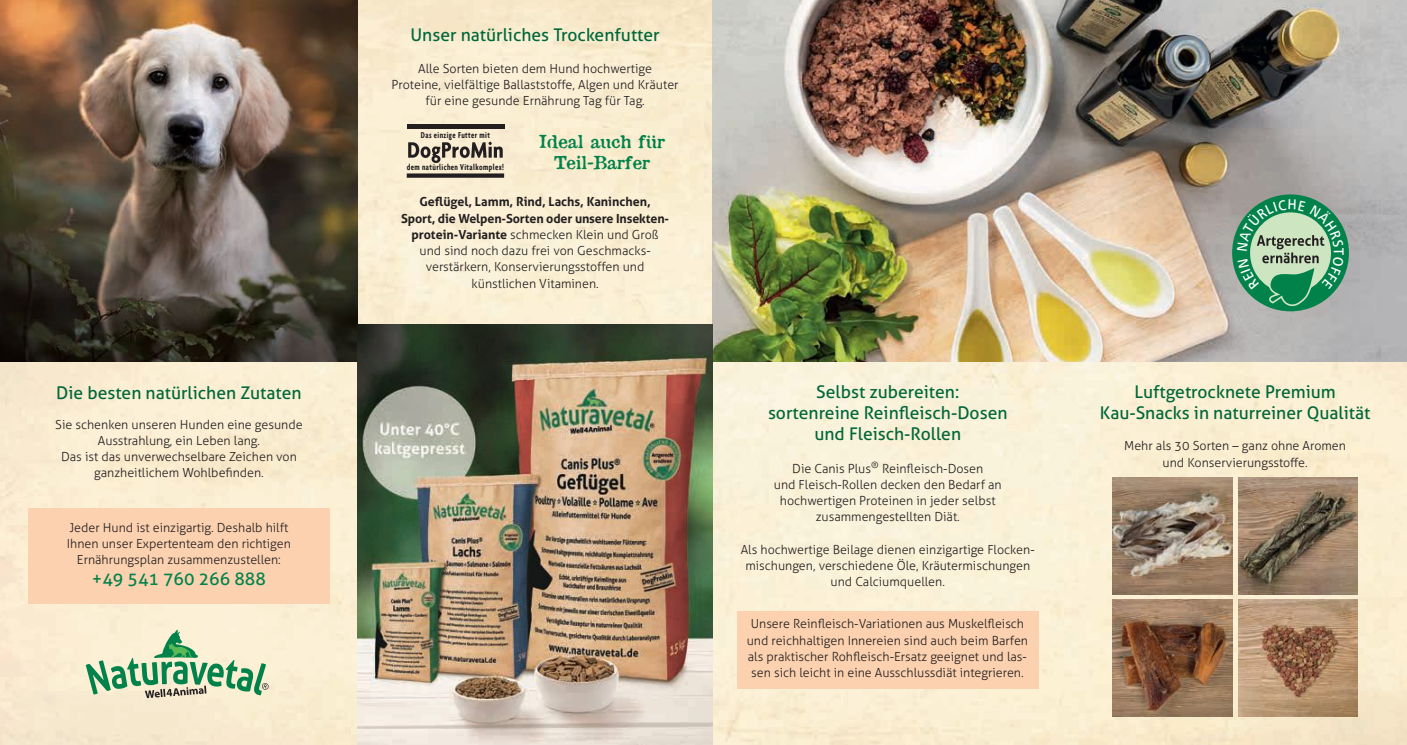
<style>
.page{position:relative;width:1407px;height:745px;background:#fff}
.page>*{position:absolute;margin:0;border:0;box-sizing:border-box;transform-origin:0 0}
.t1{font:17.5px/21px "Aller";color:#006738;text-align:center}
.t2{font:17.5px/21px "Attic";color:#00824a;text-align:center}
.t3{font:17.5px "Aller";color:#00824a}
.t4{font:300 12.5px/16.2px "Aller";color:#231f20;text-align:center}
.t5{font:700 condensed 9.12px "Agenda";letter-spacing:.05em;color:#231f20;scale:.85 1}
.s1{font-weight:700}
</style>
<div class="page">
<img style="left:0;top:0;width:1407px;height:744px">
<div style="left:28px;top:508px;width:302px;height:95px;background:#fcd1af"></div>
<svg style="left:86px;top:629px;width:183px;height:68px;background:#bed2b1"></svg>
<img style="left:0;top:0;width:358px;height:361px">
<svg style="left:408px;top:141px;width:95px;height:22px;background:#aba191"></svg>
<hr style="left:407px;top:125px;width:97px;height:4px;background:#231f20">
<div style="left:407px;top:173px;width:97px;height:5px;background:#231f20"></div>
<img style="left:1113px;top:477px;width:119px;height:117px">
<img style="left:1113px;top:599px;width:119px;height:117px">
<img style="left:1238px;top:477px;width:119px;height:117px">
<img style="left:1238px;top:599px;width:119px;height:117px">
<img style="left:712px;top:0;width:695px;height:361px">
<div style="left:1232px;top:194px;width:117px;height:117px;background:#00824a;border-radius:50%"></div>
<img style="left:358px;top:324px;width:354px;height:420px">
<div style="left:737px;top:611px;width:301px;height:77px;background:#fcd1af"></div>
<svg style="left:1219px;top:199px;width:125px;height:130px"></svg>
<h1 class="t1" style="left:56px;top:381px;width:247px">Die besten natürlichen Zutaten</h1>
<p class="t4" style="left:55px;top:415px;width:249px">Sie schenken unseren Hunden eine gesunde Ausstrahlung, ein Leben lang.<br>Das ist das unverwechselbare Zeichen von ganzheitlichem Wohlbefinden.</p>
<p class="t4" style="left:67px;top:518px;width:225px">Jeder Hund ist einzigartig. Deshalb hilft<br>Ihnen unser Expertenteam den richtigen<br>Ernährungsplan zusammenzustellen:</p>
<h1 class="t3" style="left:92px;top:568px;width:176px">+49 541 760 266 888</h1>
<h1 class="t1" style="left:410px;top:24px;width:251px">Unser natürliches Trockenfutter</h1>
<p class="t4" style="left:392px;top:60px;width:288px">Alle Sorten bieten dem Hund hochwertige<br>Proteine, vielfältige Ballaststoffe, Algen und Kräuter für eine gesunde Ernährung Tag für Tag.</p>
<p class="t5" style="left:421px;top:129px;width:83px">Das einzige Futter mit</p>
<h1 class="t2" style="left:539px;top:131px;width:127px">Ideal auch für<br>Teil-Barfer</h1>
<p class="t5" style="left:407px;top:161px;width:116px">dem natürlichen Vitalkomplex!</p>
<p class="t4" style="left:401px;top:194px;width:270px"><span class="s1">Geflügel, Lamm, Rind, Lachs, Kaninchen, Sport, die Welpen-Sorten oder unsere Insekten&shy;protein-Variante</span> schmecken Klein und Groß und sind noch dazu frei von Geschmacks&shy;verstärkern, Konservierungsstoffen und künstlichen Vitaminen.</p>
<h1 class="t1" style="left:768px;top:381px;width:241px">Selbst zubereiten:<br>sortenreine Reinfleisch-Dosen und Fleisch-Rollen</h1>
<p class="t4" style="left:774px;top:459px;width:229px">Die Canis Plus<sup>®</sup> Reinfleisch-Dosen<br>und Fleisch-Rollen decken den Bedarf an hochwertigen Proteinen in jeder selbst zusammengestellten Diät.</p>
<p class="t4" style="left:741px;top:541px;width:295px">Als hochwertige Beilage dienen einzigartige Flocken&shy;mischungen, verschiedene Öle, Kräutermischungen und Calciumquellen.</p>
<p class="t4" style="left:747px;top:615px;width:283px">Unsere Reinfleisch-Variationen aus Muskelfleisch und reichhaltigen Innereien sind auch beim Barfen als praktischer Rohfleisch-Ersatz geeignet und las&shy;sen sich leicht in eine Ausschlussdiät integrieren.</p>
<h1 class="t1" style="left:1100px;top:381px;width:272px">Luftgetrocknete Premium<br>Kau-Snacks in naturreiner Qualität</h1>
<p class="t4" style="left:1124px;top:437px;width:223px">Mehr als 30 Sorten – ganz ohne Aromen und Konservierungsstoffe.</p>
</div>
